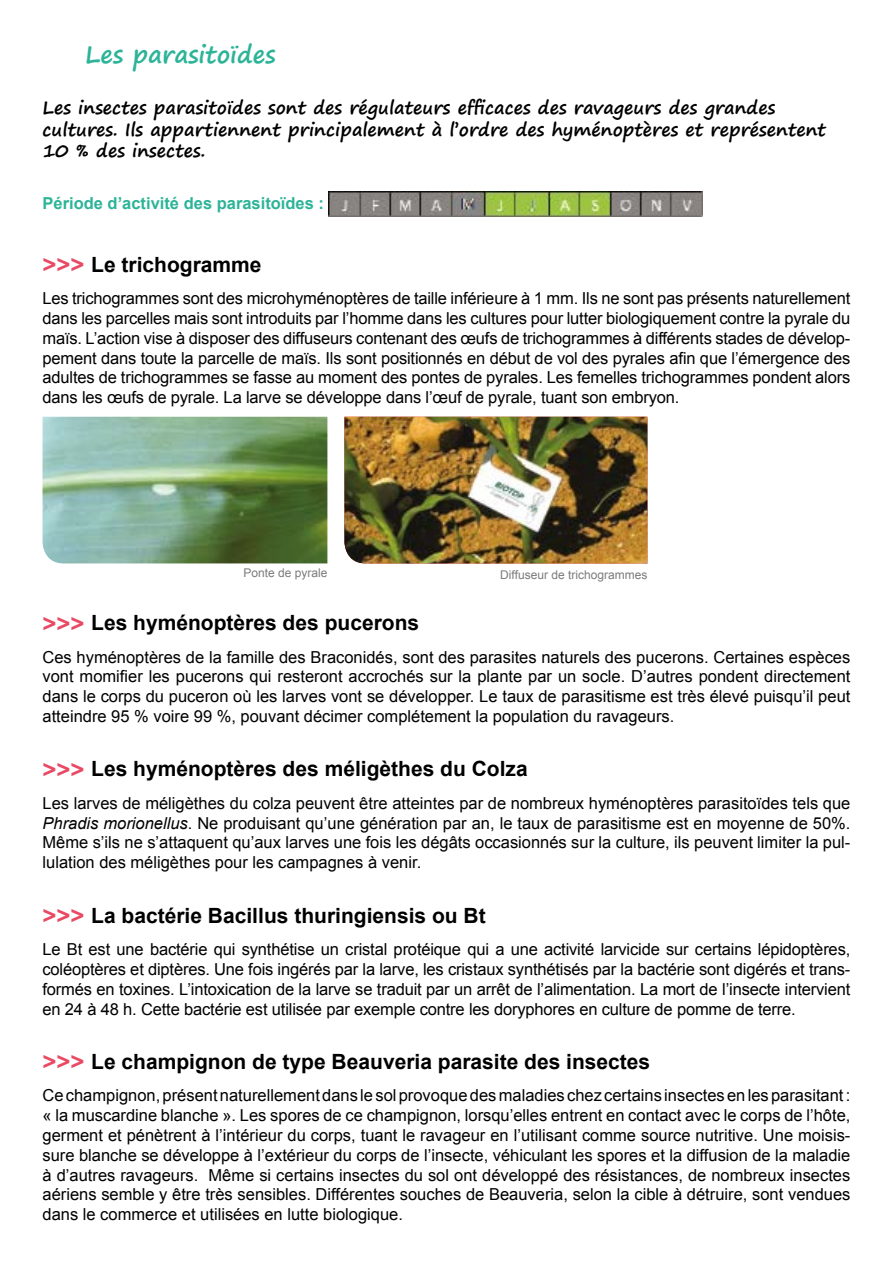
<style>
.page{position:relative;width:893px;height:1263px;background:#fff}
.page>*{position:absolute;margin:0;border:0;box-sizing:border-box;transform-origin:0 0}
.t1{font:700 24px "Segoe Print";color:#2db498}
.t2{font:700 21px "Arial";color:#000}
.t3{font:700 18px/21.6px "Segoe Print";color:#000}
.t4{font:16.5px/19.8px "Arial";color:#000;text-align:justify}
.t5{font:700 16.5px "Arial";color:#2db498}
.t6{font:12px "Arial";color:#7c7b7b}
.s1{font-size:24px;color:#ea4963}
.s2{font-style:italic}
</style>
<div class="page">
<img style="left:329px;top:192px;width:373px;height:24px">
<img style="left:43px;top:417px;width:284px;height:146px">
<img style="left:344px;top:417px;width:303px;height:146px">
<h1 class="t1" style="left:85px;top:32px;width:192px">Les parasitoïdes</h1>
<p class="t3" style="left:43px;top:96px;width:785px">Les insectes parasitoïdes sont des régulateurs efficaces des ravageurs des grandes cultures. Ils appartiennent principalement à l’ordre des hyménoptères et représentent<br>10 % des insectes.</p>
<p class="t5" style="left:43px;top:192px;width:283px">Période d’activité des parasitoïdes :</p>
<p class="t2" style="left:43px;top:250px;width:221px"><span class="s1">&gt;&gt;&gt;</span> Le trichogramme</p>
<p class="t4" style="left:43px;top:289px;width:809px">Les trichogrammes sont des microhyménoptères de taille inférieure à 1 mm. Ils ne sont pas présents naturellement dans les parcelles mais sont introduits par l’homme dans les cultures pour lutter biologiquement contre la pyrale du maïs. L’action vise à disposer des diffuseurs contenant des œufs de trichogrammes à différents stades de dévelop&shy;pement dans toute la parcelle de maïs. Ils sont positionnés en début de vol des pyrales afin que l’émergence des adultes de trichogrammes se fasse au moment des pontes de pyrales. Les femelles trichogrammes pondent alors dans les œufs de pyrale. La larve se développe dans l’œuf de pyrale, tuant son embryon.</p>
<p class="t6" style="left:243px;top:565px;width:86px">Ponte de pyrale</p>
<p class="t6" style="left:500px;top:567px;width:149px">Diffuseur de trichogrammes</p>
<p class="t2" style="left:43px;top:609px;width:378px"><span class="s1">&gt;&gt;&gt;</span> Les hyménoptères des pucerons</p>
<p class="t4" style="left:43px;top:647px;width:809px">Ces hyménoptères de la famille des Braconidés, sont des parasites naturels des pucerons. Certaines espèces vont momifier les pucerons qui resteront accrochés sur la plante par un socle. D’autres pondent directement dans le corps du puceron où les larves vont se développer. Le taux de parasitisme est très élevé puisqu’il peut atteindre 95 % voire 99 %, pouvant décimer complétement la population du ravageurs.</p>
<p class="t2" style="left:43px;top:755px;width:487px"><span class="s1">&gt;&gt;&gt;</span> Les hyménoptères des méligèthes du Colza</p>
<p class="t4" style="left:43px;top:793px;width:809px">Les larves de méligèthes du colza peuvent être atteintes par de nombreux hyménoptères parasitoïdes tels que <span class="s2">Phradis morionellus</span>. Ne produisant qu’une génération par an, le taux de parasitisme est en moyenne de 50%.<br>Même s’ils ne s’attaquent qu’aux larves une fois les dégâts occasionnés sur la culture, ils peuvent limiter la pul&shy;lulation des méligèthes pour les campagnes à venir.</p>
<p class="t2" style="left:43px;top:901px;width:445px"><span class="s1">&gt;&gt;&gt;</span> La bactérie Bacillus thuringiensis ou Bt</p>
<p class="t4" style="left:43px;top:939px;width:809px">Le Bt est une bactérie qui synthétise un cristal protéique qui a une activité larvicide sur certains lépidoptères, coléoptères et diptères. Une fois ingérés par la larve, les cristaux synthétisés par la bactérie sont digérés et trans&shy;formés en toxines. L’intoxication de la larve se traduit par un arrêt de l’alimentation. La mort de l’insecte intervient en 24 à 48 h. Cette bactérie est utilisée par exemple contre les doryphores en culture de pomme de terre.</p>
<p class="t2" style="left:43px;top:1047px;width:609px"><span class="s1">&gt;&gt;&gt;</span> Le champignon de type Beauveria parasite des insectes</p>
<p class="t4" style="left:43px;top:1086px;width:809px">Ce champignon, présent naturellement dans le sol provoque des maladies chez certains insectes en les parasitant : « la muscardine blanche ». Les spores de ce champignon, lorsqu’elles entrent en contact avec le corps de l’hôte, germent et pénètrent à l’intérieur du corps, tuant le ravageur en l’utilisant comme source nutritive. Une moisis&shy;sure blanche se développe à l’extérieur du corps de l’insecte, véhiculant les spores et la diffusion de la maladie à d’autres ravageurs. Même si certains insectes du sol ont développé des résistances, de nombreux insectes aériens semble y être très sensibles. Différentes souches de Beauveria, selon la cible à détruire, sont vendues dans le commerce et utilisées en lutte biologique.</p>
</div>
